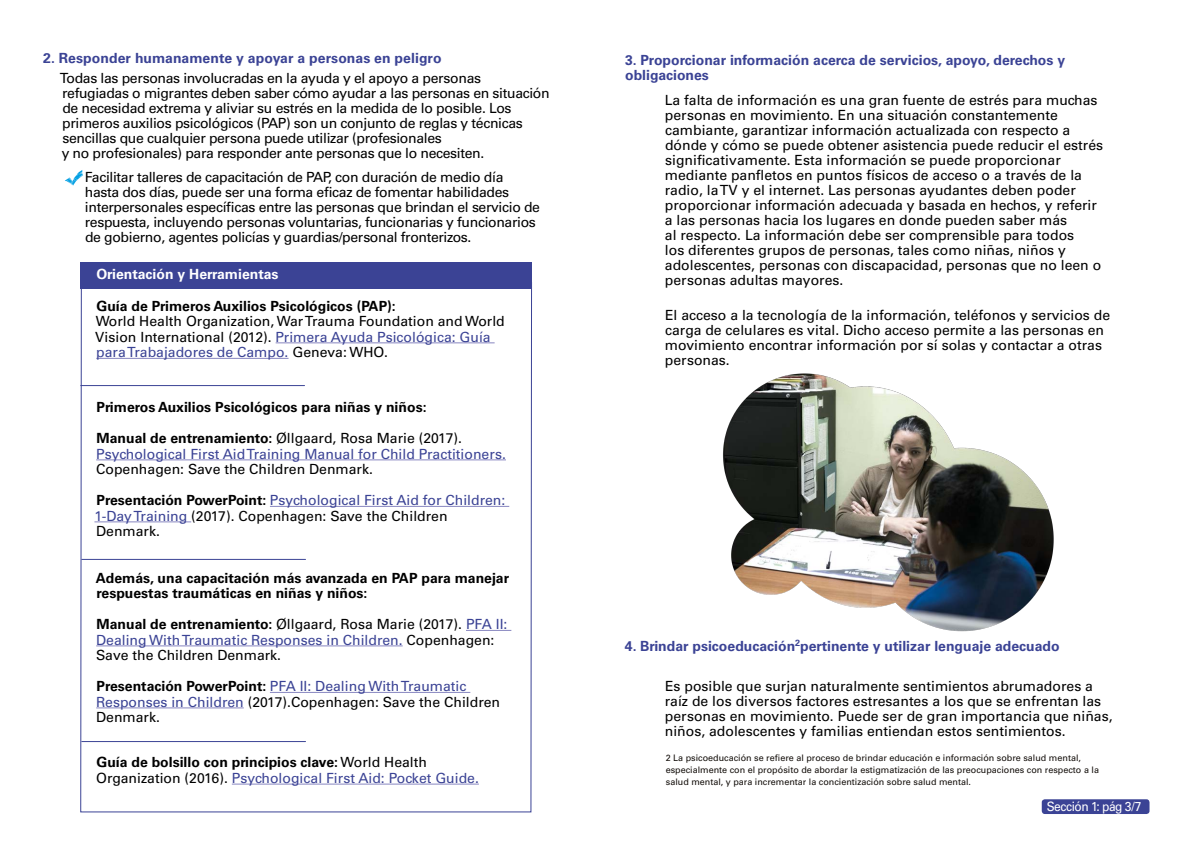
<style>
.page{position:relative;width:1191px;height:842px;background:#fff}
.page>*{position:absolute;margin:0;border:0;box-sizing:border-box;transform-origin:0 0}
.Cuerpo{font:14px/15px "Univers LT Std";color:#000}
.Cuerpo-2{font:14px/15px "Univers LT Std";letter-spacing:-.025em;color:#000}
.Cuerpo-3{font:14px/15.5px "Univers LT Std";color:#3b4395}
.Cuerpo-4{font:700 14px/15px "Univers LT Std";color:#3b4395}
.Cuerpo-5{font:700 14px/15.5px "Univers LT Std";color:#000}
.Cuerpo-6{font:700 14px "Univers LT Std";color:#fff}
.t1{font:13px "Univers LT Std";letter-spacing:-.04em;color:#fff;scale:.93 1}
.Nota_al_pie{font:9px/12px "Univers LT Std";color:#120d09}
.s1{color:#3b4395}
.s2{font-weight:700}
.s3{font-weight:700;color:#000}
.s4{color:#000}
</style>
<div class="page">
<img style="left:723px;top:373px;width:331px;height:259px">
<div style="left:1041px;top:799px;width:108px;height:15px;background:#3b4395;border-radius:3px"></div>
<div style="left:81px;top:262px;width:451px;height:27px;background:#3b4395"></div>
<svg style="left:80px;top:281px;width:452px;height:532px"></svg>
<svg style="left:65px;top:170px;width:18px;height:15px"></svg>
<hr style="left:276px;top:342px;width:218px;height:1px;background:#8786c0">
<hr style="left:96px;top:358px;width:192px;height:1px;background:#8786c0">
<hr style="left:96px;top:459px;width:410px;height:1px;background:#8786c0">
<hr style="left:270px;top:506px;width:239px;height:1px;background:#8786c0">
<hr style="left:94px;top:521px;width:97px;height:1px;background:#8786c0">
<hr style="left:466px;top:630px;width:45px;height:1px;background:#8786c0">
<hr style="left:96px;top:645px;width:307px;height:1px;background:#8786c0">
<hr style="left:270px;top:692px;width:200px;height:1px;background:#8786c0">
<hr style="left:96px;top:707px;width:148px;height:1px;background:#8786c0">
<hr style="left:232px;top:783px;width:247px;height:1px;background:#8786c0">
<hr style="left:81px;top:385px;width:223px;height:1px;background:#3b4395">
<hr style="left:82px;top:559px;width:223px;height:1px;background:#3b4395">
<hr style="left:82px;top:741px;width:223px;height:1px;background:#3b4395">
<p class="Cuerpo-4" style="left:43px;top:51px;width:400px">2. Responder humanamente y apoyar a personas en peligro</p>
<p class="Cuerpo-4" style="left:625px;top:53px;width:441px">3. Proporcionar información acerca de servicios, apoyo, derechos y obligaciones</p>
<p class="Cuerpo-2" style="left:60px;top:71px;width:491px">Todas las personas involucradas en la ayuda y el apoyo a personas refugiadas o migrantes deben saber cómo ayudar a las personas en situación de necesidad extrema y aliviar su estrés en la medida de lo posible. Los primeros auxilios psicológicos (PAP) son un conjunto de reglas y técnicas sencillas que cualquier persona puede utilizar (profesionales<br>y no profesionales) para responder ante personas que lo necesiten.</p>
<p class="Cuerpo-2" style="left:85px;top:169px;width:457px">Facilitar talleres de capacitación de PAP, con duración de medio día hasta dos días, puede ser una forma eficaz de fomentar habilidades interpersonales específicas entre las personas que brindan el servicio de respuesta, incluyendo personas voluntarias, funcionarias y funcionarios de gobierno, agentes policías y guardias/personal fronterizos.</p>
<p class="Cuerpo" style="left:665px;top:93px;width:440px">La falta de información es una gran fuente de estrés para muchas personas en movimiento. En una situación constantemente cambiante, garantizar información actualizada con respecto a dónde y cómo se puede obtener asistencia puede reducir el estrés significativamente. Esta información se puede proporcionar mediante panfletos en puntos físicos de acceso o a través de la radio, la TV y el internet. Las personas ayudantes deben poder proporcionar información adecuada y basada en hechos, y referir a las personas hacia los lugares en donde pueden saber más<br>al respecto. La información debe ser comprensible para todos<br>los diferentes grupos de personas, tales como niñas, niños y adolescentes, personas con discapacidad, personas que no leen o personas adultas mayores.</p>
<p class="Cuerpo" style="left:665px;top:308px;width:447px">El acceso a la tecnología de la información, teléfonos y servicios de carga de celulares es vital. Dicho acceso permite a las personas en movimiento encontrar información por sí solas y contactar a otras personas.</p>
<p class="Cuerpo-6" style="left:96px;top:266px;width:184px">Orientación y Herramientas</p>
<p class="Cuerpo-5" style="left:96px;top:298px;width:301px">Guía de Primeros Auxilios Psicológicos (PAP):</p>
<p class="Cuerpo" style="left:95px;top:314px;width:411px;line-height:15.5px">World Health Organization, War Trauma Foundation and World<br>Vision International (2012). <span class="s1">Primera Ayuda Psicológica: Guía para Trabajadores de Campo.</span> Geneva: WHO.</p>
<p class="Cuerpo-5" style="left:96px;top:400px;width:331px">Primeros Auxilios Psicológicos para niñas y niños:</p>
<p class="Cuerpo" style="left:96px;top:431px;width:411px;line-height:15.5px"><span class="s2">Manual de entrenamiento:</span> Øllgaard, Rosa Marie (2017).<br><span class="s1">Psychological First Aid Training Manual for Child Practitioners.<br></span>Copenhagen: Save the Children Denmark.</p>
<p class="Cuerpo-3" style="left:94px;top:493px;width:412px"><span class="s3">Presentación PowerPoint:</span> Psychological First Aid for Children:<br>1-Day Training <span class="s4">(2017). Copenhagen: Save the Children<br>Denmark.</span></p>
<p class="Cuerpo-5" style="left:96px;top:570px;width:415px">Además, una capacitación más avanzada en PAP para manejar respuestas traumáticas en niñas y niños:</p>
<p class="Cuerpo" style="left:96px;top:617px;width:413px;line-height:15.5px"><span class="s2">Manual de entrenamiento:</span> Øllgaard, Rosa Marie (2017). <span class="s1">PFA II:<br>Dealing With Traumatic Responses in Children.</span> Copenhagen:<br>Save the Children Denmark.</p>
<p class="Cuerpo-3" style="left:96px;top:679px;width:405px"><span class="s3">Presentación PowerPoint:</span> PFA II: Dealing With Traumatic<br>Responses in Children <span class="s4">(2017).Copenhagen: Save the Children<br>Denmark.</span></p>
<p class="Cuerpo-3" style="left:96px;top:755px;width:384px"><span class="s3">Guía de bolsillo con principios clave:</span> <span class="s4">World Health<br>Organization (2016).</span> Psychological First Aid: Pocket Guide.</p>
<p class="Cuerpo-4" style="left:625px;top:639px;width:436px">4. Brindar psicoeducación<sup>2</sup>pertinente y utilizar lenguaje adecuado</p>
<p class="Cuerpo" style="left:665px;top:679px;width:449px">Es posible que surjan naturalmente sentimientos abrumadores a raíz de los diversos factores estresantes a los que se enfrentan las personas en movimiento. Puede ser de gran importancia que niñas, niños, adolescentes y familias entiendan estos sentimientos.</p>
<p class="Nota_al_pie" style="left:666px;top:751px;width:435px">2 La psicoeducación se refiere al proceso de brindar educación e información sobre salud mental, especialmente con el propósito de abordar la estigmatización de las preocupaciones con respecto a la salud mental, y para incrementar la concientización sobre salud mental.</p>
<p class="t1" style="left:1046px;top:799px;width:103px">Sección 1: pág 3/7</p>
</div>
